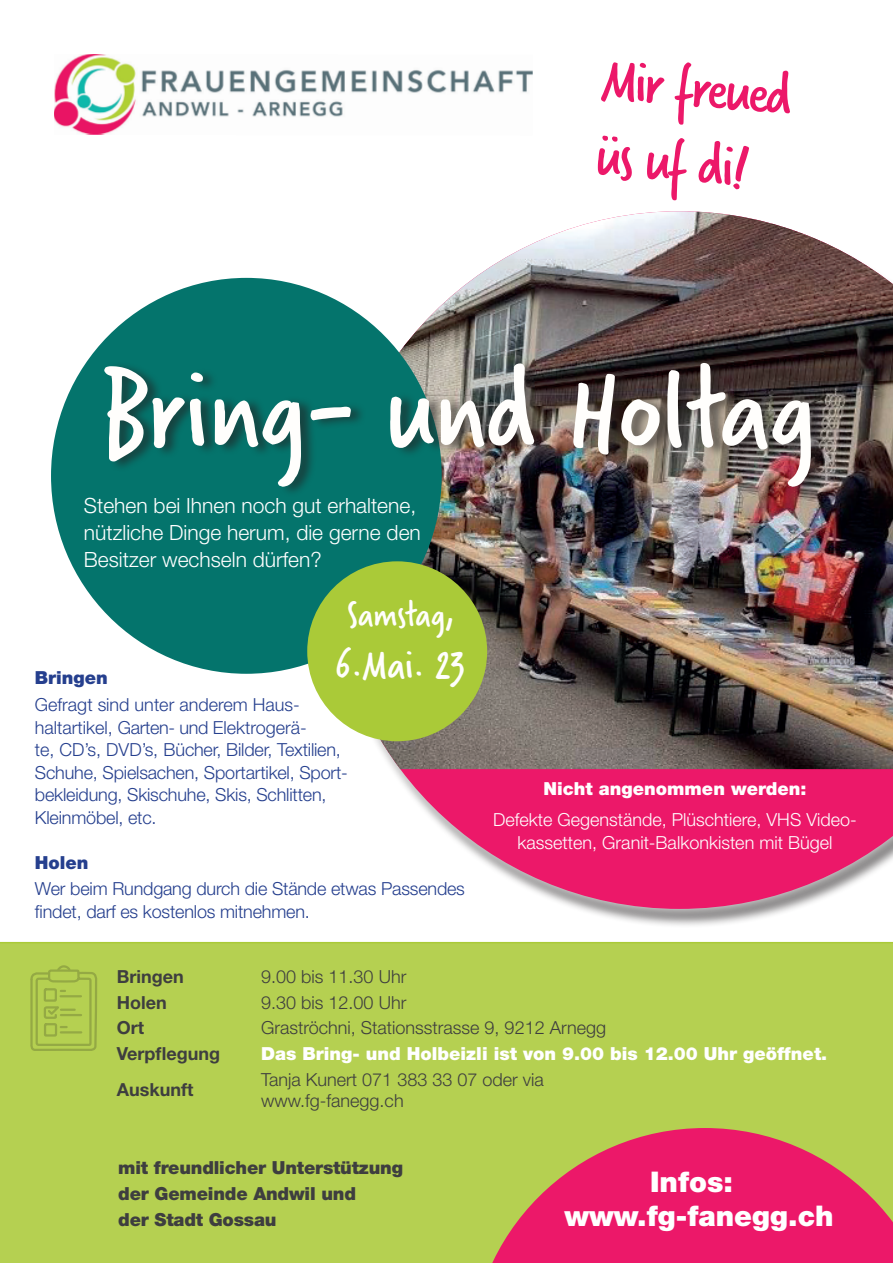
<style>
.page{position:relative;width:893px;height:1263px;background:#fff}
.page>*{position:absolute;margin:0;border:0;box-sizing:border-box;transform-origin:0 0}
.t1{font:121.5px "Verveine";color:#fffefc}
.t2{font:63.3px/75.9px "Verveine";color:#ec1869}
.t3{font:43.5px "Verveine";color:#fffefc}
.t4{font:37.5px "Verveine";letter-spacing:-.005em;color:#fffefc}
.t5{font:900 28.5px/34.2px "Helvetica Neue LT Std";color:#fff;text-align:center}
.t6{font:300 21px/27px "Helvetica Neue LT Std";color:#fff}
.t7{font:300 18px/22.5px "Helvetica Neue LT Std";letter-spacing:-.01em;color:#253f8e}
.t8{font:300 18px/21.6px "Helvetica Neue LT Std";color:#3e3e3f}
.t9{font:300 18px/22.5px "Helvetica Neue LT Std";color:#fff;text-align:center}
.t10{font:900 18px "Helvetica Neue LT Std";color:#fff}
.t11{font:900 18px/25.8px "Helvetica Neue LT Std";letter-spacing:-.01em;color:#3e3e3f}
.t12{font:700 18px "Helvetica Neue LT Std";color:#3e3e3f}
.t13{font:900 18px "Helvetica Neue LT Std";color:#253f8e}
</style>
<div class="page">
<div style="left:0;top:942px;width:893px;height:321px;background:#b5d051"></div>
<svg style="left:393px;top:769px;width:500px;height:140px;fill:#ec1869"></svg>
<img style="left:331px;top:211px;width:562px;height:558px">
<img style="left:54px;top:54px;width:479px;height:81px">
<svg style="left:470px;top:1128px;width:423px;height:135px;background:#dc4c62"></svg>
<div style="left:51px;top:278px;width:391px;height:396px;background:#04746c;border-radius:50%"></div>
<div style="left:307px;top:561px;width:180px;height:180px;background:#aaca38;border-radius:50%"></div>
<div style="left:104px;top:358px;width:723px;height:139px;background:#231f20;opacity:.58"></div>
<svg style="left:29px;top:965px;width:69px;height:85px;background:#abc44d"></svg>
<h2 class="t2" style="left:606px;top:42px;width:192px;rotate:5deg">Mir freued üs uf di!</h2>
<h1 class="t1" style="left:100px;top:326px;width:718px">Bring- und Holtag</h1>
<p class="t6" style="left:84px;top:492px;width:338px">Stehen bei Ihnen noch gut erhaltene, nützliche Dinge herum, die gerne den<br>Besitzer wechseln dürfen?</p>
<h3 class="t4" style="left:347px;top:588px;width:109px">Samstag,</h3>
<h3 class="t3" style="left:336px;top:635px;width:131px">6.Mai. 23</h3>
<p class="t13" style="left:35px;top:667px;width:75px">Bringen</p>
<p class="t7" style="left:35px;top:693px;width:314px">Gefragt sind unter anderem Haus&shy;haltartikel, Garten- und Elektrogerä-<br>te, CD’s, DVD’s, Bücher, Bilder, Textilien, Schuhe, Spielsachen, Sportartikel, Sport&shy;bekleidung, Skischuhe, Skis, Schlitten, Kleinmöbel, etc.</p>
<p class="t13" style="left:35px;top:851px;width:55px">Holen</p>
<p class="t7" style="left:35px;top:877px;width:431px">Wer beim Rundgang durch die Stände etwas Passendes findet, darf es kostenlos mitnehmen.</p>
<p class="t10" style="left:544px;top:778px;width:264px">Nicht angenommen werden:</p>
<p class="t9" style="left:493px;top:808px;width:365px">Defekte Gegenstände, Plüschtiere, VHS Video&shy;kassetten, Granit-Balkonkisten mit Bügel</p>
<p class="t12" style="left:117px;top:965px;width:68px">Bringen</p>
<p class="t8" style="left:261px;top:965px;width:147px">9.00 bis 11.30 Uhr</p>
<p class="t12" style="left:117px;top:991px;width:51px">Holen</p>
<p class="t8" style="left:261px;top:991px;width:147px">9.30 bis 12.00 Uhr</p>
<p class="t12" style="left:117px;top:1017px;width:29px">Ort</p>
<p class="t8" style="left:261px;top:1017px;width:346px">Graströchni, Stationsstrasse 9, 9212 Arnegg</p>
<p class="t12" style="left:117px;top:1042px;width:105px">Verpflegung</p>
<p class="t10" style="left:261px;top:1043px;width:568px">Das Bring- und Holbeizli ist von 9.00 bis 12.00 Uhr geöffnet.</p>
<p class="t12" style="left:117px;top:1079px;width:78px">Auskunft</p>
<p class="t8" style="left:261px;top:1068px;width:284px">Tanja Kunert 071 383 33 07 oder via www.fg-fanegg.ch</p>
<p class="t11" style="left:118px;top:1154px;width:286px">mit freundlicher Unterstützung der Gemeinde Andwil und<br>der Stadt Gossau</p>
<h3 class="t5" style="left:564px;top:1165px;width:271px">Infos: www.fg-fanegg.ch</h3>
</div>
